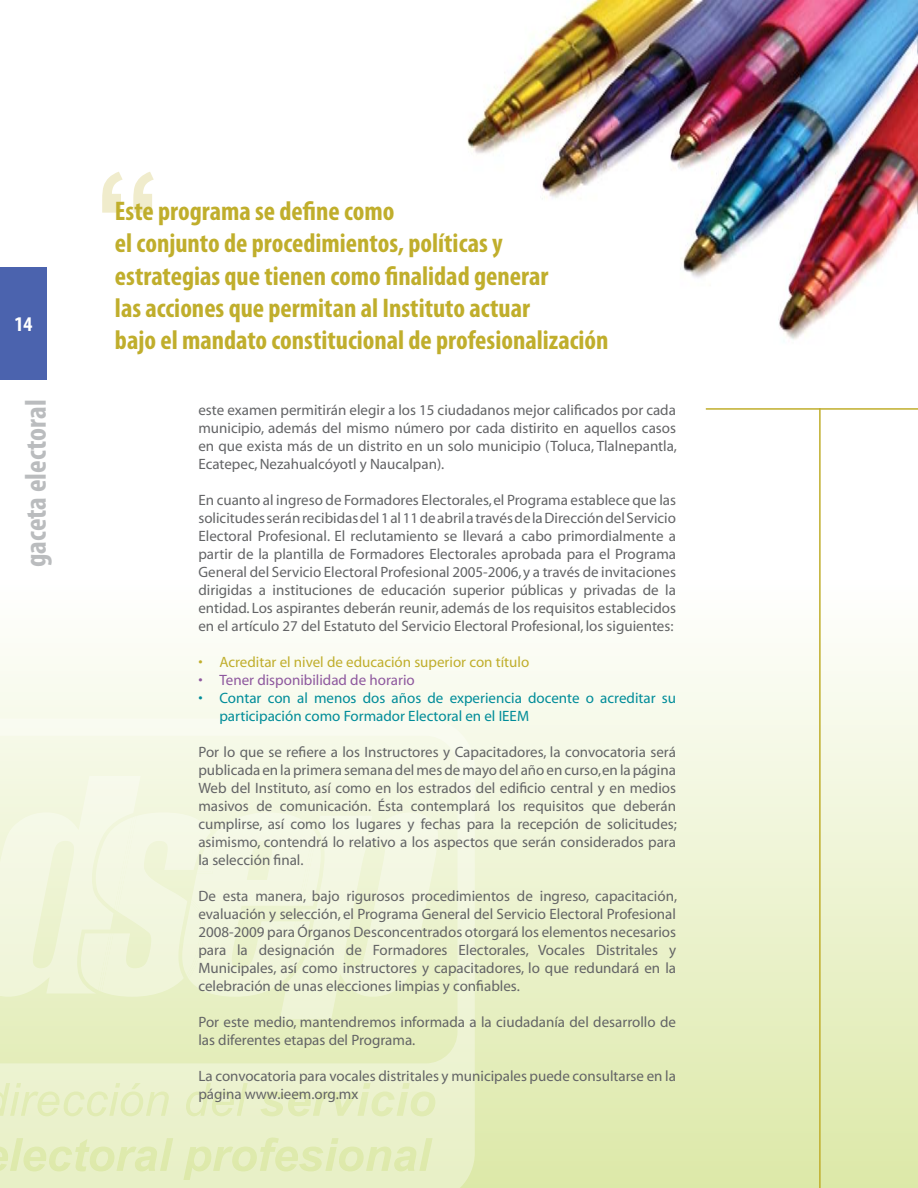
<style>
.page{position:relative;width:918px;height:1188px;background:#fff}
.page>*{position:absolute;margin:0;border:0;box-sizing:border-box;transform-origin:0 0}
.t1{font:700 condensed 30px "Myriad Pro";color:#babcbe}
.t2{font:700 condensed 27px/32.4px "Myriad Pro";color:#c0ae2c}
.t3{font:700 condensed 21px "Myriad Pro";color:#fff}
.t4{font:15px/18px "Myriad";color:#636466;text-align:justify}
.t5{font:15px/18px "Myriad";color:#008c99}
.t6{font:15px "Myriad";color:#c0ae2c}
.t7{font:15px "Myriad";color:#8e589e}
</style>
<div class="page">
<div style="left:0;top:267px;width:47px;height:113px;background:#4b63ae"></div>
<div style="left:0;top:574px;width:918px;height:614px;background:linear-gradient(to bottom,#fff,#dce9a8)"></div>
<svg style="left:0;top:719px;width:475px;height:469px;background:#ebf2ce"></svg>
<svg style="left:0;top:776px;width:438px;height:243px;background:#f0f5da"></svg>
<img style="left:467px;top:0;width:451px;height:340px">
<hr style="left:706px;top:408px;width:212px;height:2px;background:#c0ae2c">
<hr style="left:819px;top:408px;width:2px;height:780px;background:#c0ae2c">
<svg style="left:102px;top:172px;width:52px;height:41px"></svg>
<h3 class="t3" style="left:14px;top:311px;width:19px">14</h3>
<h2 class="t2" style="left:115px;top:194px;width:495px">Este programa se define como<br>el conjunto de procedimientos, políticas y estrategias que tienen como finalidad generar<br>las acciones que permitan al Instituto actuar<br>bajo el mandato constitucional de profesionalización</h2>
<h1 class="t1" style="left:17px;top:567px;width:169px;rotate:-90deg">gaceta electoral</h1>
<p class="t4" style="left:198px;top:402px;width:480px">este examen permitirán elegir a los 15 ciudadanos mejor calificados por cada municipio, además del mismo número por cada distirito en aquellos casos en que exista más de un distrito en un solo municipio (Toluca, Tlalnepantla, Ecatepec, Nezahualcóyotl y Naucalpan).</p>
<p class="t4" style="left:198px;top:492px;width:479px">En cuanto al ingreso de Formadores Electorales, el Programa establece que las solicitudes serán recibidas del 1 al 11 de abril a través de la Dirección del Servicio Electoral Profesional. El reclutamiento se llevará a cabo primordialmente a partir de la plantilla de Formadores Electorales aprobada para el Programa General del Servicio Electoral Profesional 2005-2006, y a través de invitaciones dirigidas a instituciones de educación superior públicas y privadas de la entidad. Los aspirantes deberán reunir, además de los requisitos establecidos en el artículo 27 del Estatuto del Servicio Electoral Profesional, los siguientes:</p>
<p class="t6" style="left:198px;top:655px;width:332px">• Acreditar el nivel de educación superior con título</p>
<p class="t7" style="left:198px;top:673px;width:218px">• Tener disponibilidad de horario</p>
<p class="t5" style="left:219px;top:690px;width:458px;text-indent:-21px">• Contar con al menos dos años de experiencia docente o acreditar su participación como Formador Electoral en el IEEM</p>
<p class="t4" style="left:198px;top:744px;width:480px">Por lo que se refiere a los Instructores y Capacitadores, la convocatoria será publicada en la primera semana del mes de mayo del año en curso, en la página Web del Instituto, así como en los estrados del edificio central y en medios masivos de comunicación. Ésta contemplará los requisitos que deberán cumplirse, así como los lugares y fechas para la recepción de solicitudes; asimismo, contendrá lo relativo a los aspectos que serán considerados para la selección final.</p>
<p class="t4" style="left:198px;top:888px;width:480px">De esta manera, bajo rigurosos procedimientos de ingreso, capacitación, evaluación y selección, el Programa General del Servicio Electoral Profesional 2008-2009 para Órganos Desconcentrados otorgará los elementos necesarios para la designación de Formadores Electorales, Vocales Distritales y Municipales, así como instructores y capacitadores, lo que redundará en la celebración de unas elecciones limpias y confiables.</p>
<p class="t4" style="left:198px;top:1014px;width:479px">Por este medio, mantendremos informada a la ciudadanía del desarrollo de las diferentes etapas del Programa.</p>
<p class="t4" style="left:198px;top:1068px;width:479px">La convocatoria para vocales distritales y municipales puede consultarse en la página www.ieem.org.mx</p>
</div>
